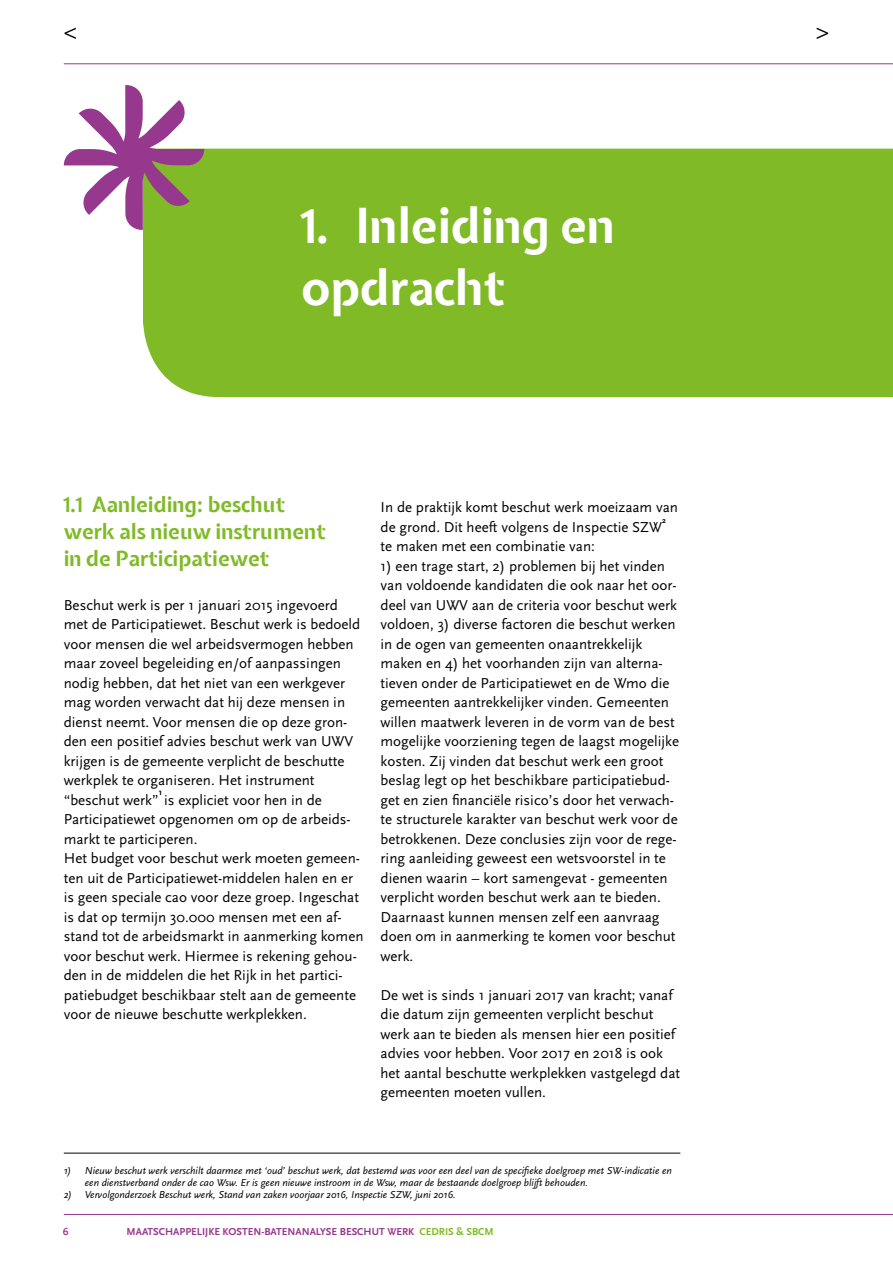
<style>
.page{position:relative;width:893px;height:1263px;background:#fff}
.page>*{position:absolute;margin:0;border:0;box-sizing:border-box;transform-origin:0 0}
.t1{font:700 48px/61.5px "Expletus Sans";letter-spacing:-.005em;color:#fff}
.t2{font:24px "Scala Sans";color:#000}
.t3{font:700 21px/27px "Expletus Sans";letter-spacing:-.005em;color:#80ba27}
.t4{font:15px/19.5px "Scala Sans";color:#000}
.t5{font:italic 10.5px/12px "Scala Sans";color:#000}
.t6{font:700 10.5px "Scala Sans";color:#96388d}
.t7{font:700 8.7px "Scala Sans";color:#000}
.t8{font:700 7.8px "Scala Sans";color:#000}
.s1{color:#80ba27}
</style>
<div class="page">
<hr style="left:64px;top:1214px;width:829px;height:1px;background:#96388d">
<hr style="left:64px;top:63px;width:829px;height:1px;background:#96388d">
<div style="left:143px;top:149px;width:750px;height:248px;background:#80ba27"></div>
<svg style="left:64px;top:85px;width:140px;height:145px"></svg>
<hr style="left:64px;top:1153px;width:616px;height:1px;background:#000">
<h2 class="t2" style="left:64px;top:18px;width:15px">&lt;</h2>
<h1 class="t1" style="left:301px;top:198px;width:315px">1. Inleiding en opdracht</h1>
<h3 class="t3" style="left:64px;top:492px;width:264px">1.1 Aanleiding: beschut werk als nieuw instrument in de Participatiewet</h3>
<p class="t4" style="left:64px;top:595px;width:298px">Beschut werk is per 1 januari 2015 ingevoerd met de Participatiewet. Beschut werk is bedoeld voor mensen die wel arbeidsvermogen hebben maar zoveel begeleiding en/of aanpassingen nodig hebben, dat het niet van een werkgever mag worden verwacht dat hij deze mensen in dienst neemt. Voor mensen die op deze gron&shy;den een positief advies beschut werk van UWV krijgen is de gemeente verplicht de beschutte werkplek te organiseren. Het instrument “beschut werk” is expliciet voor hen in de</p>
<p class="t7" style="left:159px;top:788px;width:5px">1</p>
<p class="t4" style="left:64px;top:810px;width:301px">Participatiewet opgenomen om op de arbeids&shy;markt te participeren.<br>Het budget voor beschut werk moeten gemeen&shy;ten uit de Participatiewet-middelen halen en er is geen speciale cao voor deze groep. Ingeschat is dat op termijn 30.000 mensen met een af&shy;stand tot de arbeidsmarkt in aanmerking komen voor beschut werk. Hiermee is rekening gehou&shy;den in de middelen die het Rijk in het partici&shy;patiebudget beschikbaar stelt aan de gemeente voor de nieuwe beschutte werkplekken.</p>
<p class="t4" style="left:381px;top:498px;width:299px">In de praktijk komt beschut werk moeizaam van de grond. Dit heeft volgens de Inspectie SZW</p>
<p class="t8" style="left:662px;top:516px;width:5px">2</p>
<p class="t4" style="left:381px;top:537px;width:216px">te maken met een combinatie van:</p>
<p class="t4" style="left:381px;top:556px;width:300px">1) een trage start, 2) problemen bij het vinden van voldoende kandidaten die ook naar het oor&shy;deel van UWV aan de criteria voor beschut werk voldoen, 3) diverse factoren die beschut werken in de ogen van gemeenten onaantrekkelijk maken en 4) het voorhanden zijn van alterna&shy;tieven onder de Participatiewet en de Wmo die gemeenten aantrekkelijker vinden. Gemeenten willen maatwerk leveren in de vorm van de best mogelijke voorziening tegen de laagst mogelijke kosten. Zij vinden dat beschut werk een groot beslag legt op het beschikbare participatiebud&shy;get en zien financiële risico’s door het verwach&shy;te structurele karakter van beschut werk voor de betrokkenen. Deze conclusies zijn voor de rege&shy;ring aanleiding geweest een wetsvoorstel in te dienen waarin – kort samengevat - gemeenten verplicht worden beschut werk aan te bieden.<br>Daarnaast kunnen mensen zelf een aanvraag doen om in aanmerking te komen voor beschut werk.</p>
<p class="t4" style="left:381px;top:985px;width:301px">De wet is sinds 1 januari 2017 van kracht; vanaf die datum zijn gemeenten verplicht beschut werk aan te bieden als mensen hier een positief advies voor hebben. Voor 2017 en 2018 is ook het aantal beschutte werkplekken vastgelegd dat gemeenten moeten vullen.</p>
<p class="t5" style="left:85px;top:1164px;width:589px;text-indent:-21px">1) Nieuw beschut werk verschilt daarmee met ‘oud’ beschut werk, dat bestemd was voor een deel van de specifieke doelgroep met SW-indicatie en een dienstverband onder de cao Wsw. Er is geen nieuwe instroom in de Wsw, maar de bestaande doelgroep blijft behouden.</p>
<p class="t5" style="left:64px;top:1188px;width:393px">2) Vervolgonderzoek Beschut werk, Stand van zaken voorjaar 2016, Inspectie SZW, juni 2016.</p>
<p class="t6" style="left:63px;top:1226px;width:7px">6</p>
<p class="t6" style="left:127px;top:1226px;width:369px">MAATSCHAPPELIJKE KOSTEN-BATENANALYSE BESCHUT WERK <span class="s1">CEDRIS &amp; SBCM</span></p>
</div>
